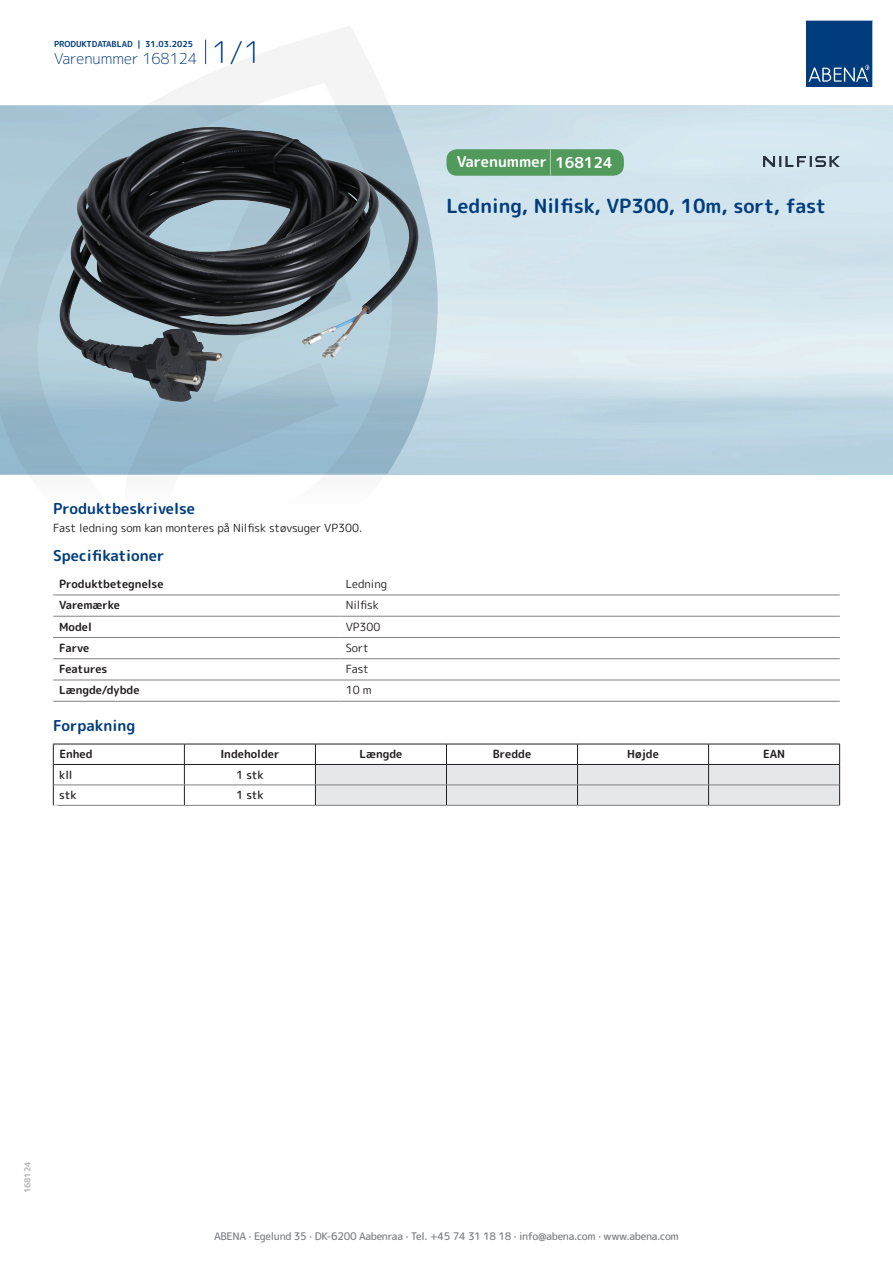
<style>
.page{position:relative;width:893px;height:1263px;background:#fff}
.page>*{position:absolute;margin:0;border:0;box-sizing:border-box;transform-origin:0 0}
.t1{font:700 19.5px "Rounded Mplus 1 c";color:#013d7d}
.t2{font:700 15px "Rounded Mplus 1 c";color:#013d7d}
.t3{font:300 15px "Rounded Mplus 1 c";color:#013d7d}
.t4{font:700 15px "Rounded Mplus 1 c";color:#fff}
.t5{font:700 11.25px "Rounded Mplus 1 c";color:#231f20}
.t6{font:11.25px "Rounded Mplus 1 c";color:#231f20}
.t7{font:500 11.25px "Rounded Mplus 1 c";letter-spacing:-.01em;color:#231f20}
.t8{font:500 10.5px "Rounded Mplus 1 c";letter-spacing:-.03em;color:#808285}
.t9{font:700 10.5px "Rounded Mplus 1 c";color:#fff}
.t10{font:700 8.25px "Rounded Mplus 1 c";color:#013d7d}
.t11{font:700 8.25px "Rounded Mplus 1 c";color:#b2b3b7}
.s1{font-size:30px}
.s2{font-size:25.5px}
</style>
<div class="page">
<img style="left:439px;top:106px;width:454px;height:368px">
<svg style="left:0;top:26px;width:439px;height:569px"></svg>
<svg style="left:0;top:106px;width:438px;height:368px;background:#a1c0d0"></svg>
<svg style="left:205px;top:40px;width:1px;height:24px"></svg>
<svg style="left:806px;top:20px;width:67px;height:67px;background:#144b86"></svg>
<img style="left:59px;top:127px;width:361px;height:275px">
<hr style="left:53px;top:595px;width:287px;height:1px;background:#808285">
<hr style="left:340px;top:595px;width:500px;height:1px;background:#808285">
<hr style="left:53px;top:616px;width:287px;height:1px;background:#808285">
<hr style="left:340px;top:616px;width:500px;height:1px;background:#808285">
<hr style="left:53px;top:637px;width:287px;height:1px;background:#808285">
<hr style="left:340px;top:637px;width:500px;height:1px;background:#808285">
<hr style="left:53px;top:658px;width:287px;height:1px;background:#808285">
<hr style="left:340px;top:658px;width:500px;height:1px;background:#808285">
<hr style="left:53px;top:680px;width:287px;height:1px;background:#808285">
<hr style="left:340px;top:680px;width:500px;height:1px;background:#808285">
<hr style="left:53px;top:701px;width:287px;height:1px;background:#808285">
<hr style="left:340px;top:701px;width:500px;height:1px;background:#808285">
<hr style="left:53px;top:744px;width:131px;height:1px;background:#231f20">
<hr style="left:184px;top:744px;width:131px;height:1px;background:#231f20">
<hr style="left:53px;top:764px;width:131px;height:1px;background:#231f20">
<hr style="left:184px;top:764px;width:131px;height:1px;background:#231f20">
<svg style="left:53px;top:744px;width:1px;height:61px"></svg>
<svg style="left:184px;top:744px;width:1px;height:61px"></svg>
<svg style="left:315px;top:744px;width:525px;height:61px"></svg>
<hr style="left:54px;top:785px;width:130px;height:1px;background:#808285">
<hr style="left:184px;top:785px;width:131px;height:1px;background:#808285">
<hr style="left:315px;top:785px;width:131px;height:1px;background:#808285">
<hr style="left:446px;top:785px;width:131px;height:1px;background:#808285">
<hr style="left:577px;top:785px;width:132px;height:1px;background:#808285">
<hr style="left:709px;top:785px;width:130px;height:1px;background:#808285">
<hr style="left:53px;top:805px;width:131px;height:1px;background:#808285">
<hr style="left:184px;top:805px;width:131px;height:1px;background:#808285">
<hr style="left:315px;top:805px;width:131px;height:1px;background:#808285">
<hr style="left:446px;top:805px;width:131px;height:1px;background:#808285">
<hr style="left:577px;top:805px;width:132px;height:1px;background:#808285">
<hr style="left:709px;top:805px;width:131px;height:1px;background:#808285">
<div style="left:446px;top:149px;width:178px;height:27px;background:#52995c;border-radius:10px"></div>
<img style="left:763px;top:156px;width:77px;height:10px">
<p class="t10" style="left:54px;top:38px;width:141px">PRODUKTDATABLAD | 31.03.2025</p>
<h2 class="t3" style="left:54px;top:48px;width:209px">Varenummer 168124 <span class="s1">1/1</span></h2>
<h2 class="t4" style="left:457px;top:151px;width:157px">Varenummer <span class="s2">|</span> 168124</h2>
<h1 class="t1" style="left:446px;top:192px;width:381px">Ledning, Nilfisk, VP300, 10m, sort, fast</h1>
<h2 class="t2" style="left:53px;top:498px;width:143px">Produktbeskrivelse</h2>
<p class="t6" style="left:53px;top:520px;width:311px">Fast ledning som kan monteres på Nilfisk støvsuger VP300.</p>
<h2 class="t2" style="left:53px;top:545px;width:113px">Specifikationer</h2>
<p class="t5" style="left:59px;top:576px;width:106px">Produktbetegnelse</p>
<p class="t6" style="left:346px;top:576px;width:43px">Ledning</p>
<p class="t5" style="left:59px;top:597px;width:62px">Varemærke</p>
<p class="t6" style="left:346px;top:597px;width:34px">Nilfisk</p>
<p class="t5" style="left:59px;top:618px;width:34px">Model</p>
<p class="t6" style="left:346px;top:618px;width:36px">VP300</p>
<p class="t5" style="left:59px;top:640px;width:32px">Farve</p>
<p class="t6" style="left:346px;top:640px;width:25px">Sort</p>
<p class="t5" style="left:59px;top:661px;width:50px">Features</p>
<p class="t6" style="left:346px;top:661px;width:25px">Fast</p>
<p class="t5" style="left:59px;top:682px;width:82px">Længde/dybde</p>
<p class="t6" style="left:346px;top:682px;width:27px">10 m</p>
<h2 class="t2" style="left:53px;top:715px;width:84px">Forpakning</h2>
<p class="t5" style="left:59px;top:746px;width:35px">Enhed</p>
<p class="t5" style="left:220px;top:746px;width:61px">Indeholder</p>
<p class="t5" style="left:359px;top:746px;width:44px">Længde</p>
<p class="t5" style="left:493px;top:746px;width:40px">Bredde</p>
<p class="t5" style="left:627px;top:746px;width:33px">Højde</p>
<p class="t5" style="left:763px;top:746px;width:24px">EAN</p>
<p class="t7" style="left:59px;top:767px;width:15px">kll</p>
<p class="t7" style="left:236px;top:767px;width:29px">1 stk</p>
<p class="t7" style="left:59px;top:787px;width:19px">stk</p>
<p class="t7" style="left:236px;top:787px;width:29px">1 stk</p>
<p class="t9" style="left:53px;top:801px;width:7px">*</p>
<p class="t11" style="left:22px;top:1193px;width:33px;rotate:-90deg">168124</p>
<p class="t8" style="left:214px;top:1229px;width:466px">ABENA · Egelund 35 · DK-6200 Aabenraa · Tel. +45 74 31 18 18 · info@abena.com · www.abena.com</p>
</div>
